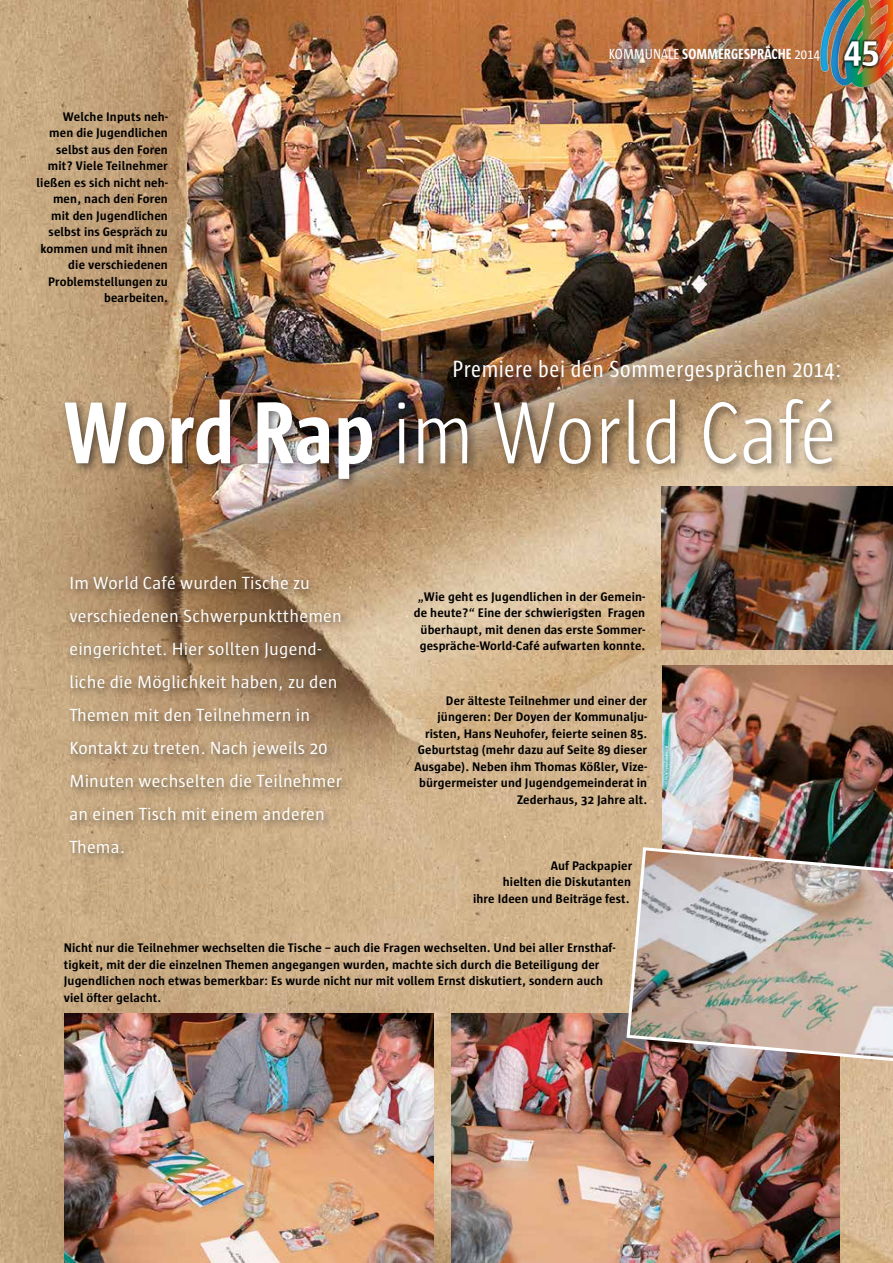
<style>
.page{position:relative;width:893px;height:1263px;background:#fff}
.page>*{position:absolute;margin:0;border:0;box-sizing:border-box;transform-origin:0 0}
.t1{font:300 90px "Sun Cd";letter-spacing:.005em;color:#fff}
.t2{font:700 36px "Sun";color:#fff}
.t3{font:24px "Sun Cd";letter-spacing:.025em;color:#fff}
.t4{font:18px/33px "Sun";letter-spacing:.01em;color:#fff}
.t5{font:700 15px "Sun Cd";letter-spacing:.005em;color:#fff}
.t6{font:700 12.75px/16.5px "Sun";letter-spacing:.01em;color:#000;text-align:right}
.s1{font-weight:400}
.s2{font-weight:700}
</style>
<div class="page">
<img style="left:0;top:0;width:893px;height:884px">
<img style="left:0;top:884px;width:893px;height:379px">
<div style="left:65px;top:571px;width:287px;height:292px;background:#000;opacity:.55"></div>
<img style="left:662px;top:666px;width:231px;height:180px">
<img style="left:451px;top:1013px;width:388px;height:250px">
<img style="left:65px;top:1013px;width:369px;height:250px">
<img style="left:661px;top:487px;width:232px;height:163px">
<div style="left:60px;top:394px;width:783px;height:96px;background:#000;opacity:.55"></div>
<div style="left:456px;top:361px;width:394px;height:30px;background:#000;opacity:.33"></div>
<img style="left:625px;top:846px;width:268px;height:219px">
<img style="left:814px;top:0;width:79px;height:90px">
<div style="left:841px;top:38px;width:40px;height:31px;background:#000;opacity:.75"></div>
<p class="t6" style="left:37px;top:108px;width:133px">Welche Inputs neh&shy;men die Jugendlichen selbst aus den Foren mit? Viele Teilnehmer ließen es sich nicht neh&shy;men, nach den Foren mit den Jugendlichen selbst ins Gespräch zu kommen und mit ihnen die verschiedenen<br>Problemstellungen zu bearbeiten.</p>
<p class="t5" style="left:609px;top:46px;width:213px"><span class="s1">KOMMUNALE</span> SOMMERGESPRÄCHE <span class="s1">2014</span></p>
<h2 class="t2" style="left:844px;top:30px;width:37px">45</h2>
<h3 class="t3" style="left:453px;top:356px;width:390px">Premiere bei den Sommergesprächen 2014:</h3>
<h1 class="t1" style="left:64px;top:386px;width:775px"><span class="s2">Word Rap</span> im World Café</h1>
<p class="t4" style="left:69px;top:567px;width:274px">Im World Café wurden Tische zu verschiedenen Schwerpunktthemen eingerichtet. Hier sollten Jugend&shy;liche die Möglichkeit haben, zu den<br>Themen mit den Teilnehmern in<br>Kontakt zu treten. Nach jeweils 20<br>Minuten wechselten die Teilnehmer an einen Tisch mit einem anderen<br>Thema.</p>
<p class="t6" style="left:414px;top:588px;width:233px;text-align:center">„Wie geht es Jugendlichen in der Gemein&shy;de heute?“ Eine der schwierigsten Fragen überhaupt, mit denen das erste Sommer&shy;gespräche-World-Café aufwarten konnte.</p>
<p class="t6" style="left:414px;top:692px;width:234px">Der älteste Teilnehmer und einer der jüngeren: Der Doyen der Kommunalju&shy;risten, Hans Neuhofer, feierte seinen 85.<br>Geburtstag (mehr dazu auf Seite 89 dieser Ausgabe). Neben ihm Thomas Kößler, Vize&shy;bürgermeister und Jugendgemeinderat in Zederhaus, 32 Jahre alt.</p>
<p class="t6" style="left:473px;top:857px;width:161px">Auf Packpapier<br>hielten die Diskutanten<br>ihre Ideen und Beiträge fest.</p>
<p class="t6" style="left:64px;top:940px;width:553px;text-align:left">Nicht nur die Teilnehmer wechselten die Tische – auch die Fragen wechselten. Und bei aller Ernsthaf&shy;tigkeit, mit der die einzelnen Themen angegangen wurden, machte sich durch die Beteiligung der Jugendlichen noch etwas bemerkbar: Es wurde nicht nur mit vollem Ernst diskutiert, sondern auch viel öfter gelacht.</p>
</div>
